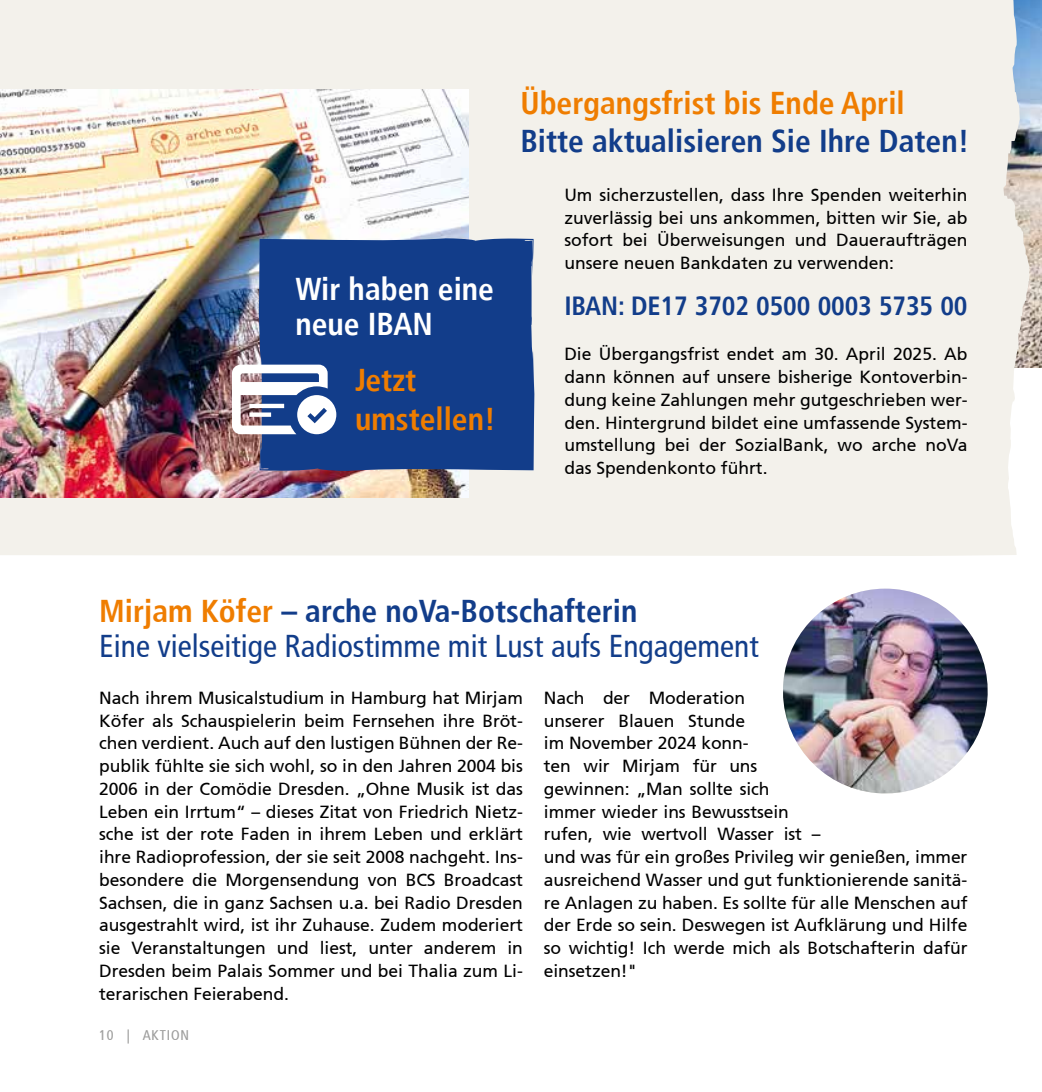
<style>
.page{position:relative;width:1042px;height:1092px;background:#fff}
.page>*{position:absolute;margin:0;border:0;box-sizing:border-box;transform-origin:0 0}
.t1{font:condensed 31.5px/35px "Frutiger LT";color:#123d8a}
.t2{font:700 condensed 31.5px/38.5px "Frutiger LT";color:#ef7d00}
.t3{font:700 condensed 31.5px "Frutiger LT";color:#123d8a}
.t4{font:700 condensed 31.5px/35px "Frutiger LT";color:#fff}
.t5{font:700 condensed 26.25px "Frutiger LT";letter-spacing:-.005em;color:#123d8a}
.t6{font:17.5px/22.8px "Frutiger 55 Roman";letter-spacing:-.005em;color:#000;text-align:justify}
.t7{font:condensed 14px "Frutiger 57";letter-spacing:.06em;color:#9d9d9c}
.s1{font-weight:700;color:#ef7d00}
.s2{font-weight:700}
</style>
<div class="page">
<img style="left:1029px;top:0;width:13px;height:367px">
<div style="left:0;top:0;width:1029px;height:556px;background:#f3f1eb"></div>
<img style="left:0;top:89px;width:469px;height:409px">
<img style="left:783px;top:588px;width:205px;height:206px">
<div style="left:259px;top:238px;width:275px;height:233px;background:#123d8a"></div>
<div style="left:271px;top:399px;width:35px;height:60px;background:#123d8a"></div>
<svg style="left:232px;top:364px;width:104px;height:70px"></svg>
<h1 class="t4" style="left:295px;top:272px;width:200px">Wir haben eine neue IBAN</h1>
<h1 class="t2" style="left:355px;top:361px;width:142px">Jetzt umstellen!</h1>
<h1 class="t2" style="left:520px;top:84px;width:386px">Übergangsfrist bis Ende April</h1>
<h1 class="t3" style="left:520px;top:123px;width:450px">Bitte aktualisieren Sie Ihre Daten!</h1>
<p class="t6" style="left:564px;top:183px;width:405px">Um sicherzustellen, dass Ihre Spenden weiterhin zuverlässig bei uns ankommen, bitten wir Sie, ab sofort bei Überweisungen und Daueraufträgen unsere neuen Bankdaten zu verwenden:</p>
<h2 class="t5" style="left:564px;top:290px;width:405px">IBAN: DE17 3702 0500 0003 5735 00</h2>
<p class="t6" style="left:564px;top:343px;width:405px">Die Übergangsfrist endet am 30. April 2025. Ab dann können auf unsere bisherige Kontoverbin&shy;dung keine Zahlungen mehr gutgeschrieben wer&shy;den. Hintergrund bildet eine umfassende System&shy;umstellung bei der SozialBank, wo arche noVa das Spendenkonto führt.</p>
<h1 class="t1" style="left:99px;top:593px;width:661px"><span class="s1">Mirjam Köfer</span> <span class="s2">– arche noVa-Botschafterin<br></span>Eine vielseitige Radiostimme mit Lust aufs Engagement</h1>
<p class="t6" style="left:99px;top:686px;width:425px">Nach ihrem Musicalstudium in Hamburg hat Mirjam Köfer als Schauspielerin beim Fernsehen ihre Bröt&shy;chen verdient. Auch auf den lustigen Bühnen der Re&shy;publik fühlte sie sich wohl, so in den Jahren 2004 bis 2006 in der Comödie Dresden. „Ohne Musik ist das Leben ein Irrtum“ – dieses Zitat von Friedrich Nietz&shy;sche ist der rote Faden in ihrem Leben und erklärt ihre Radioprofession, der sie seit 2008 nachgeht. Ins&shy;besondere die Morgensendung von BCS Broadcast Sachsen, die in ganz Sachsen u.a. bei Radio Dresden ausgestrahlt wird, ist ihr Zuhause. Zudem moderiert sie Veranstaltungen und liest, unter anderem in Dresden beim Palais Sommer und bei Thalia zum Li&shy;terarischen Feierabend.</p>
<p class="t6" style="left:544px;top:686px;width:425px;text-align:left">Nach der Moderation<br>unserer Blauen Stunde<br>im November 2024 konn-<br>ten wir Mirjam für uns<br>gewinnen: „Man sollte sich<br>immer wieder ins Bewusstsein<br>rufen, wie wertvoll Wasser ist –<br>und was für ein großes Privileg wir genießen, immer ausreichend Wasser und gut funktionierende sanitä&shy;re Anlagen zu haben. Es sollte für alle Menschen auf der Erde so sein. Deswegen ist Aufklärung und Hilfe so wichtig! Ich werde mich als Botschafterin dafür einsetzen!"</p>
<p class="t7" style="left:99px;top:1027px;width:91px">10 | AKTION</p>
</div>
